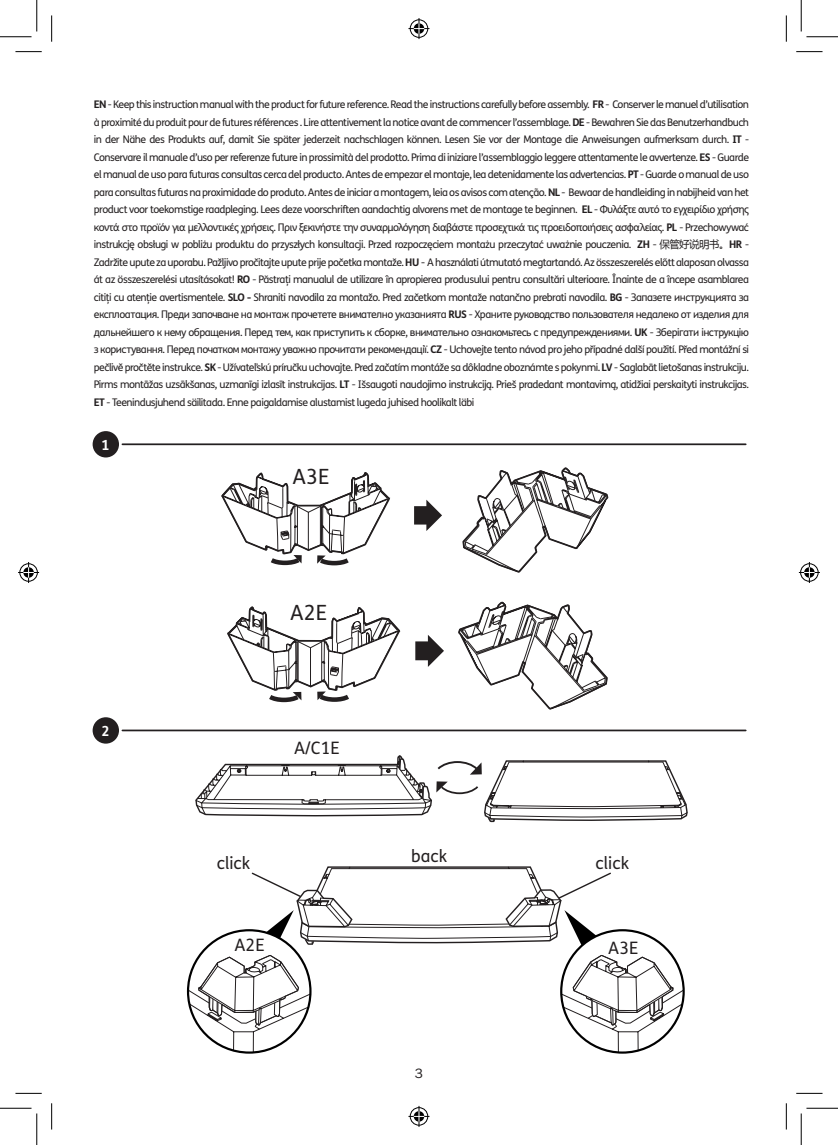
<style>
.page{position:relative;width:838px;height:1145px;background:#fff}
.page>*{position:absolute;margin:0;border:0;box-sizing:border-box;transform-origin:0 0}
.t1{font:21px "FS Me Pro";color:#231f20}
.t2{font:17.15px "FS Me Pro";color:#231f20}
.t3{font:700 14px "FS Me Pro";color:#fff}
.t4{font:14px "Franklin Gothic URW Boo";color:#231f20}
.t5{font:10.5px/17.5px "FS Me Pro";letter-spacing:-.05em;color:#231f20;text-align:justify}
.s1{font-weight:700}
.s2{font-family:"Microsoft Ya Hei"}
</style>
<div class="page">
<svg style="left:221px;top:467px;width:387px;height:106px"></svg>
<svg style="left:188px;top:866px;width:495px;height:187px"></svg>
<svg style="left:194px;top:601px;width:494px;height:222px"></svg>
<div style="left:93px;top:431px;width:26px;height:26px;background:#231f20;border-radius:50%"></div>
<hr style="left:122px;top:443px;width:623px;height:2px;background:#231f20">
<div style="left:93px;top:717px;width:26px;height:27px;background:#231f20;border-radius:50%"></div>
<hr style="left:122px;top:730px;width:623px;height:1px;background:#231f20">
<svg style="left:15px;top:51px;width:27px;height:1px"></svg>
<svg style="left:796px;top:51px;width:26px;height:1px"></svg>
<svg style="left:15px;top:1093px;width:27px;height:1px"></svg>
<svg style="left:796px;top:1093px;width:26px;height:1px"></svg>
<svg style="left:51px;top:15px;width:1px;height:27px"></svg>
<svg style="left:51px;top:1103px;width:1px;height:27px"></svg>
<svg style="left:786px;top:15px;width:1px;height:27px"></svg>
<svg style="left:786px;top:1103px;width:1px;height:27px"></svg>
<hr style="left:0;top:36px;width:32px;height:1px;background:#000">
<hr style="left:806px;top:36px;width:31px;height:1px;background:#000">
<hr style="left:0;top:1108px;width:32px;height:1px;background:#000">
<hr style="left:806px;top:1108px;width:31px;height:1px;background:#000">
<hr style="left:36px;top:0;width:1px;height:31px;background:#000">
<hr style="left:36px;top:1113px;width:1px;height:32px;background:#000">
<hr style="left:800px;top:0;width:1px;height:31px;background:#000">
<hr style="left:800px;top:1113px;width:1px;height:32px;background:#000">
<svg style="left:408px;top:18px;width:21px;height:21px"></svg>
<svg style="left:408px;top:1106px;width:21px;height:21px"></svg>
<svg style="left:18px;top:562px;width:21px;height:21px"></svg>
<svg style="left:798px;top:562px;width:21px;height:21px"></svg>
<p class="t5" style="left:94px;top:96px;width:656px"><span class="s1">EN</span> - Keep this instruction manual with the product for future reference. Read the instructions carefully before assembly. <span class="s1">FR</span> - Conserver le manuel d’utilisation à proximité du produit pour de futures références . Lire attentivement la notice avant de commencer l’assemblage. <span class="s1">DE</span> - Bewahren Sie das Benutzerhandbuch in der Nähe des Produkts auf, damit Sie später jederzeit nachschlagen können. Lesen Sie vor der Montage die Anweisungen aufmerksam durch. <span class="s1">IT</span> - Conservare il manuale d’uso per referenze future in prossimità del prodotto. Prima di iniziare l’assemblaggio leggere attentamente le avvertenze. <span class="s1">ES</span> - Guarde el manual de uso para futuras consultas cerca del producto. Antes de empezar el montaje, lea detenidamente las advertencias. <span class="s1">PT</span> - Guarde o manual de uso para consultas futuras na proximidade do produto. Antes de iniciar a montagem, leia os avisos com atenção. <span class="s1">NL</span> - Bewaar de handleiding in nabijheid van het product voor toekomstige raadpleging. Lees deze voorschriften aandachtig alvorens met de montage te beginnen. <span class="s1">EL</span> - Φυλάξτε αυτό το εγχειρίδιο χρήσης κοντά στο προϊόν για μελλοντικές χρήσεις. Πριν ξεκινήστε την συναρμολόγηση διαβάστε προσεχτικά τις προειδοποιήσεις ασφαλείας. <span class="s1">PL</span> - Przechowywać instrukcję obsługi w pobliżu produktu do przyszłych konsultacji. Przed rozpoczęciem montażu przeczytać uważnie pouczenia. <span class="s1">ZH</span> - <span class="s2">保管好说明书。</span><span class="s1">HR</span> - Zadržite upute za uporabu. Pažljivo pročitajte upute prije početka montaže. <span class="s1">HU</span> <span class="s2">-</span> A használati útmutató megtartandó. Az összeszerelés előtt alaposan olvassa át az összeszerelési utasításokat! <span class="s1">RO</span> - Păstraţi manualul de utilizare în apropierea produsului pentru consultări ulterioare. Înainte de a începe asamblarea citiţi cu atenţie avertismentele. <span class="s1">SLO -</span> Shraniti navodila za montažo. Pred začetkom montaže natančno prebrati navodila. <span class="s1">BG</span> - Запазете инструкцията за експлоатация. Преди започване на монтаж прочетете внимателно указанията <span class="s1">RUS</span> - Храните руководство пользователя недалеко от изделия для дальнейшего к нему обращения. Перед тем, как приступить к сборке, внимательно ознакомьтесь с предупреждениями. <span class="s1">UK</span> - Зберігати інструкцію з користування. Перед початком монтажу уважно прочитати рекомендації. <span class="s1">CZ</span> - Uchovejte tento návod pro jeho případné další použití. Před montážní si pečlivě pročtěte instrukce. <span class="s1">SK</span> - Užívateľskú príručku uchovajte. Pred začatím montáže sa dôkladne oboznámte s pokynmi. <span class="s1">LV</span> - Saglabāt lietošanas instrukciju.<br>Pirms montāžas uzsākšanas, uzmanīgi izlasīt instrukcijas. <span class="s1">LT</span> - Išsaugoti naudojimo instrukciją. Prieš pradedant montavimą, atidžiai perskaityti instrukcijas.<br><span class="s1">ET</span> - Teenindusjuhend säilitada. Enne paigaldamise alustamist lugeda juhised hoolikalt läbi</p>
<p class="t3" style="left:102px;top:434px;width:10px">1</p>
<p class="t3" style="left:102px;top:720px;width:10px">2</p>
<p class="t1" style="left:292px;top:462px;width:39px">A3E</p>
<p class="t1" style="left:290px;top:598px;width:39px">A2E</p>
<p class="t2" style="left:294px;top:737px;width:47px">A/C1E</p>
<p class="t2" style="left:411px;top:845px;width:38px">back</p>
<p class="t2" style="left:217px;top:851px;width:35px">click</p>
<p class="t2" style="left:595px;top:851px;width:35px">click</p>
<p class="t2" style="left:234px;top:933px;width:32px">A2E</p>
<p class="t2" style="left:608px;top:937px;width:32px">A3E</p>
<h3 class="t4" style="left:415px;top:1065px;width:10px">3</h3>
</div>
